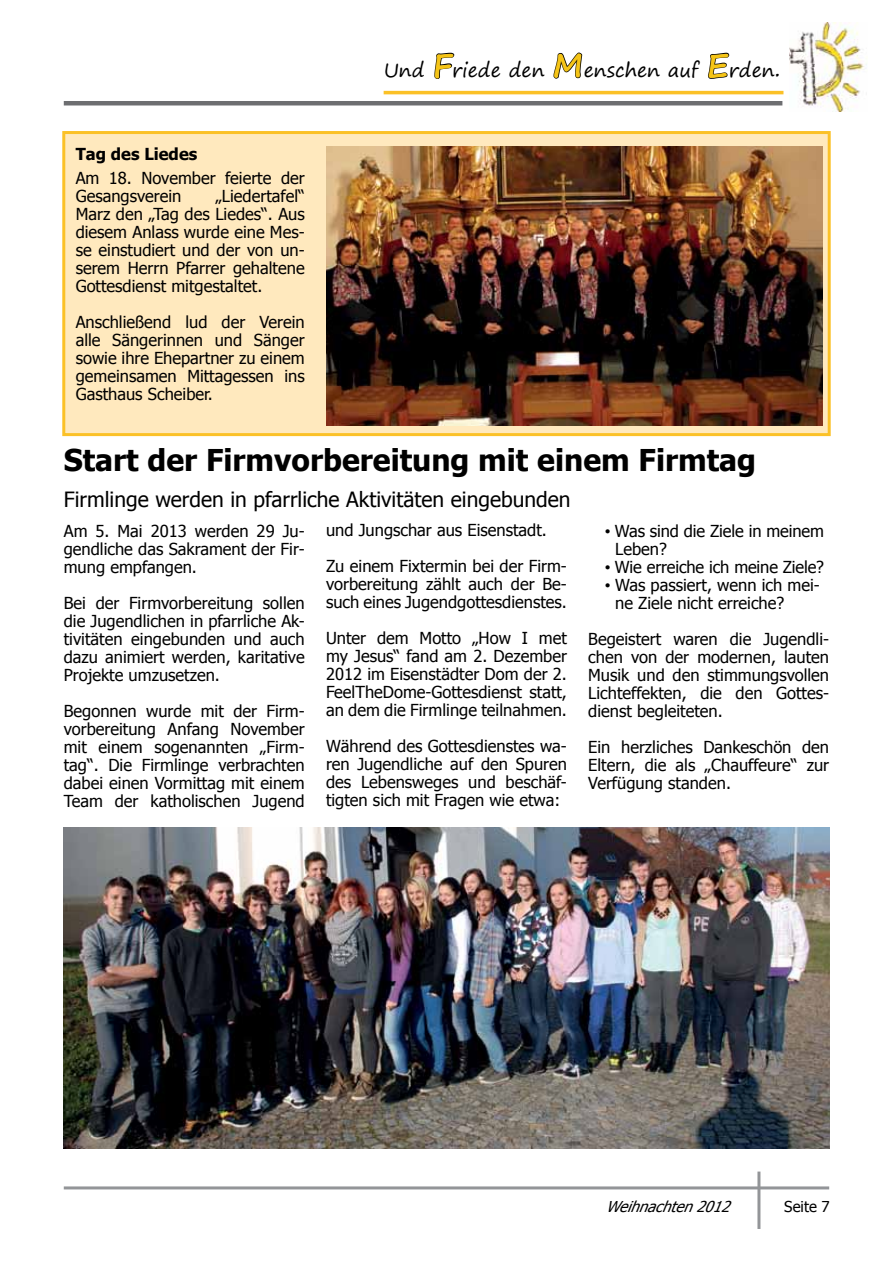
<style>
.page{position:relative;width:893px;height:1263px;background:#fff}
.page>*{position:absolute;margin:0;border:0;box-sizing:border-box;transform-origin:0 0}
.t1{font:700 30px "Tahoma";color:#000}
.t2{font:21px "Tahoma";color:#000}
.t3{font:19.5px "Segoe Print";color:#000}
.t4{font:16.5px/18px "Tahoma";color:#000;text-align:justify}
.t5{font:700 16.5px "Tahoma";color:#000}
.t6{font:italic 15px "Tahoma";color:#000}
.t7{font:15px "Tahoma";color:#000}
.s1{font-weight:700;font-size:33px;color:#f5c416}
.s2{font-size:22.5px}
.s3{font-family:"Gill Sans"}
</style>
<div class="page">
<hr style="left:64px;top:1186px;width:765px;height:3px;background:#939598">
<hr style="left:757px;top:1171px;width:3px;height:58px;background:#939598">
<hr style="left:384px;top:91px;width:399px;height:3px;background:#fbc127">
<hr style="left:64px;top:101px;width:718px;height:4px;background:#6d6e71">
<img style="left:789px;top:22px;width:75px;height:90px">
<svg style="left:434px;top:52px;width:21px;height:27px"></svg>
<svg style="left:553px;top:52px;width:30px;height:27px"></svg>
<svg style="left:708px;top:52px;width:22px;height:27px"></svg>
<div style="left:62px;top:131px;width:769px;height:305px;background:#ffe9be;border:3px solid #fbc127"></div>
<img style="left:64px;top:827px;width:765px;height:321px">
<img style="left:326px;top:146px;width:496px;height:279px">
<p class="t5" style="left:76px;top:142px;width:123px">Tag des Liedes</p>
<p class="t4" style="left:76px;top:168px;width:231px">Am 18. November feierte der<br>Gesangsverein</p>
<p class="t4" style="left:76px;top:186px;width:231px;text-indent:140px">„Liedertafel“ Marz den „Tag des Liedes“. Aus diesem Anlass wurde eine Mes&shy;se einstudiert und der von un&shy;serem Herrn Pfarrer gehaltene Gottesdienst mitgestaltet.</p>
<p class="t4" style="left:76px;top:312px;width:231px">Anschließend lud der Verein alle Sängerinnen und Sänger sowie ihre Ehepartner zu einem gemeinsamen Mittagessen ins Gasthaus Scheiber.</p>
<p class="t3" style="left:384px;top:53px;width:398px">Und <span class="s1">F</span>riede den <span class="s1">M</span>enschen auf <span class="s1">E</span>rden<span class="s2">.</span></p>
<h1 class="t1" style="left:64px;top:439px;width:694px">Start der Firmvorbereitung mit einem Firmtag</h1>
<p class="t2" style="left:64px;top:485px;width:508px">Firmlinge werden in pfarrliche Aktivitäten eingebunden</p>
<p class="t4" style="left:615px;top:522px;width:210px;text-indent:-10px"><span class="s3">•</span> Was sind die Ziele in meinem<br>Leben?</p>
<p class="t4" style="left:605px;top:558px;width:221px"><span class="s3">•</span> Wie erreiche ich meine Ziele?</p>
<p class="t4" style="left:615px;top:576px;width:206px;text-indent:-10px"><span class="s3">•</span> Was passiert, wenn ich mei&shy;ne Ziele nicht erreiche?</p>
<p class="t4" style="left:588px;top:630px;width:242px">Begeistert waren die Jugendli&shy;chen von der modernen, lauten Musik und den stimmungsvollen Lichteffekten, die den Gottes&shy;dienst begleiteten.</p>
<p class="t4" style="left:588px;top:738px;width:242px">Ein herzliches Dankeschön den Eltern, die als „Chauffeure“ zur Verfügung standen.</p>
<p class="t4" style="left:326px;top:511px;width:242px;line-height:36px">und Jungschar aus Eisenstadt.<br>Zu einem Fixtermin bei der Firm-</p>
<p class="t4" style="left:326px;top:575px;width:242px">vorbereitung zählt auch der Be&shy;such eines Jugendgottesdienstes.</p>
<p class="t4" style="left:326px;top:629px;width:242px">Unter dem Motto „How I met my Jesus“ fand am 2. Dezember 2012 im Eisenstädter Dom der 2.<br>FeelTheDome-Gottesdienst statt, an dem die Firmlinge teilnahmen.</p>
<p class="t4" style="left:326px;top:737px;width:242px">Während des Gottesdienstes wa&shy;ren Jugendliche auf den Spuren des Lebensweges und beschäf&shy;tigten sich mit Fragen wie etwa:</p>
<p class="t4" style="left:64px;top:522px;width:242px">Am 5. Mai 2013 werden 29 Ju&shy;gendliche das Sakrament der Fir&shy;mung empfangen.</p>
<p class="t4" style="left:64px;top:594px;width:242px">Bei der Firmvorbereitung sollen die Jugendlichen in pfarrliche Ak&shy;tivitäten eingebunden und auch dazu animiert werden, karitative Projekte umzusetzen.</p>
<p class="t4" style="left:64px;top:702px;width:242px">Begonnen wurde mit der Firm&shy;vorbereitung Anfang November mit einem sogenannten „Firm&shy;tag“. Die Firmlinge verbrachten dabei einen Vormittag mit einem Team der katholischen Jugend</p>
<p class="t6" style="left:606px;top:1196px;width:132px">Weihnachten2012</p>
<p class="t7" style="left:784px;top:1196px;width:47px">Seite 7</p>
</div>
